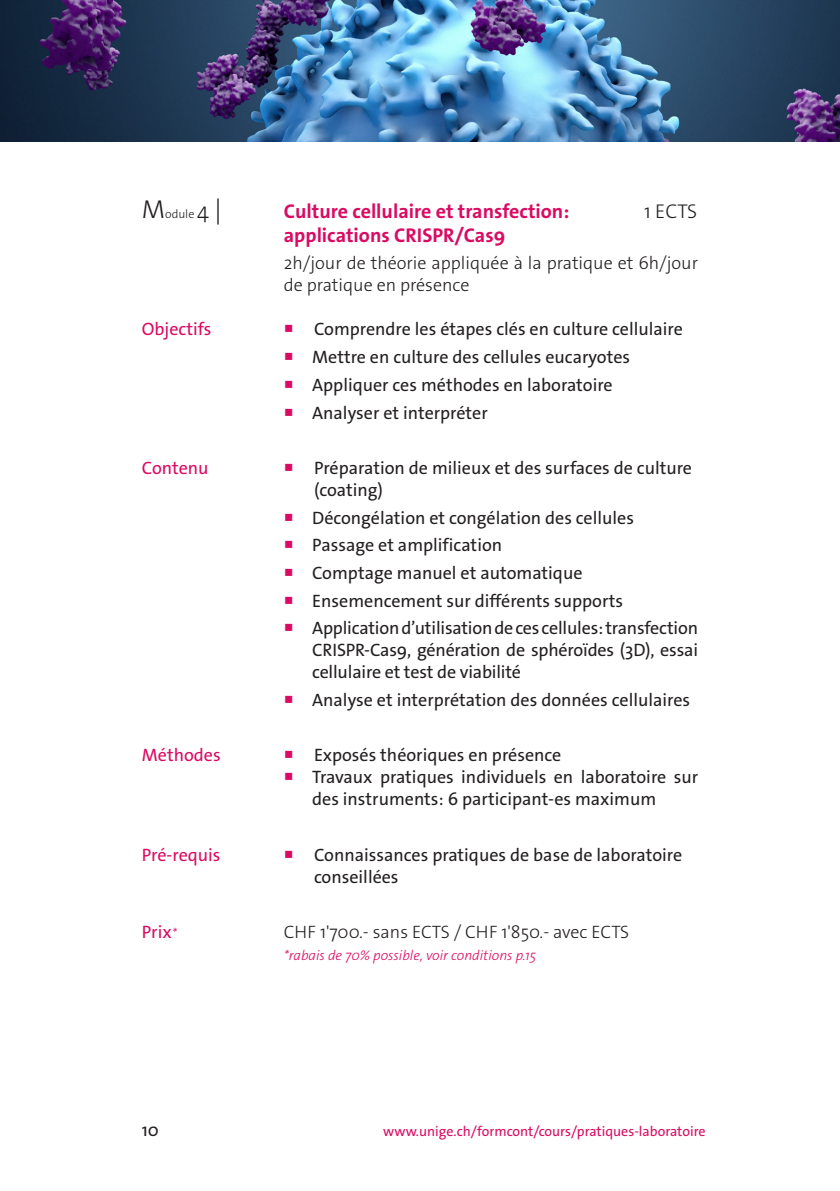
<style>
.page{position:relative;width:840px;height:1191px;background:#fff}
.page>*{position:absolute;margin:0;border:0;box-sizing:border-box;transform-origin:0 0}
.t1{font:700 20px "The Sans Os F";color:#db0a62}
.t2{font:300 20px "The Sans Os F";color:#231f20}
.t3{font:18px/22px "The Sans Os F";color:#231f20;text-align:justify}
.t4{font:300 18px/22px "The Sans Os F";color:#231f20}
.t5{font:18px "The Sans Os F";color:#db0a62}
.t6{font:14px "The Sans Os F";color:#db0a62}
.t7{font:italic 300 14px "The Sans Os F";color:#db0a62}
.t8{font:300 12px "The Sans Os F";color:#231f20}
.s1{font-size:26px}
.s2{font-size:22px}
.s3{color:#db0a62}
.s4{font-weight:300;font-style:italic;font-size:14px}
</style>
<div class="page">
<img style="left:0;top:0;width:839px;height:142px">
<p class="t8" style="left:142px;top:206px;width:81px"><span class="s1">M</span>odule <span class="s2">4</span> <span class="s1">|</span></p>
<p class="t1" style="left:283px;top:198px;width:287px">Culture cellulaire et transfection:</p>
<p class="t2" style="left:643px;top:198px;width:55px">1 ECTS</p>
<p class="t1" style="left:283px;top:222px;width:223px">applications CRISPR/Cas9</p>
<p class="t4" style="left:283px;top:252px;width:415px">2h/jour de théorie appliquée à la pratique et 6h/jour de pratique en présence</p>
<p class="t5" style="left:142px;top:318px;width:71px">Objectifs</p>
<p class="t3" style="left:283px;top:318px;width:400px"><span class="s3">○</span> Comprendre les étapes clés en culture cellulaire</p>
<p class="t3" style="left:283px;top:346px;width:348px"><span class="s3">○</span> Mettre en culture des cellules eucaryotes</p>
<p class="t3" style="left:283px;top:374px;width:330px"><span class="s3">○</span> Appliquer ces méthodes en laboratoire</p>
<p class="t3" style="left:283px;top:401px;width:205px"><span class="s3">○</span> Analyser et interpréter</p>
<p class="t5" style="left:142px;top:456px;width:68px">Contenu</p>
<p class="t3" style="left:283px;top:457px;width:409px"><span class="s3">○</span> Préparation de milieux et des surfaces de culture</p>
<p class="t3" style="left:314px;top:479px;width:70px">(coating)</p>
<p class="t3" style="left:283px;top:506px;width:351px"><span class="s3">○</span> Décongélation et congélation des cellules</p>
<p class="t3" style="left:283px;top:534px;width:220px"><span class="s3">○</span> Passage et amplification</p>
<p class="t3" style="left:283px;top:562px;width:300px"><span class="s3">○</span> Comptage manuel et automatique</p>
<p class="t3" style="left:283px;top:589px;width:341px"><span class="s3">○</span> Ensemencement sur différents supports</p>
<p class="t3" style="left:312px;top:617px;width:387px;text-indent:-28px"><span class="s3">○</span> Application d’utilisation de ces cellules: transfection CRISPR-Cas9, génération de sphéroïdes (3D), essai cellulaire et test de viabilité</p>
<p class="t3" style="left:283px;top:689px;width:407px"><span class="s3">○</span> Analyse et interprétation des données cellulaires</p>
<p class="t5" style="left:142px;top:743px;width:80px">Méthodes</p>
<p class="t3" style="left:283px;top:744px;width:279px"><span class="s3">○</span> Exposés théoriques en présence</p>
<p class="t3" style="left:312px;top:766px;width:387px;text-indent:-28px"><span class="s3">○</span> Travaux pratiques individuels en laboratoire sur des instruments: 6 participant-es maximum</p>
<p class="t5" style="left:142px;top:843px;width:80px">Pré-requis</p>
<p class="t3" style="left:283px;top:843px;width:399px"><span class="s3">○</span> Connaissances pratiques de base de laboratoire</p>
<p class="t3" style="left:314px;top:865px;width:86px">conseillées</p>
<p class="t5" style="left:142px;top:920px;width:36px">Prix<span class="s4">*</span></p>
<p class="t4" style="left:283px;top:921px;width:347px">CHF 1'700.- sans ECTS / CHF 1'850.- avec ECTS</p>
<p class="t7" style="left:283px;top:946px;width:254px">*rabais de 70% possible, voir conditions p.15</p>
<p class="t3" style="left:142px;top:1119px;width:19px">10</p>
<p class="t6" style="left:383px;top:1122px;width:324px">www.unige.ch/formcont/cours/pratiques-laboratoire</p>
</div>
